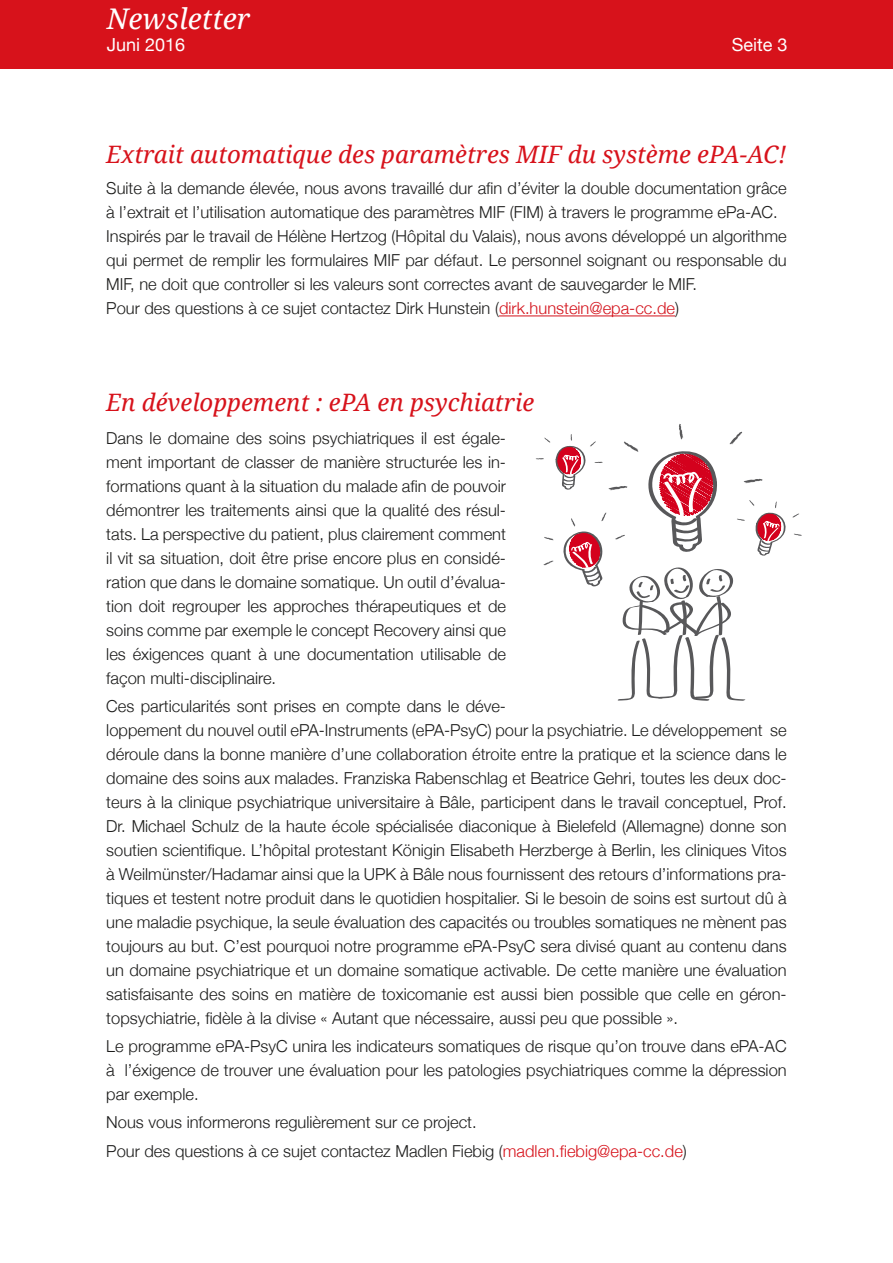
<style>
.page{position:relative;width:893px;height:1263px;background:#fff}
.page>*{position:absolute;margin:0;border:0;box-sizing:border-box;transform-origin:0 0}
.t1{font:italic 28.5px "Droid Serif";color:#fff}
.Überschrift{font:italic 24px "Droid Serif";color:#d7121b}
.t2{font:18px "Helvetica Neue";color:#fff}
.Standardtext{font:300 16.5px/24px "Helvetica Neue";color:#1c1c1b;text-align:justify}
.s1{color:#d4131c}
.s2{color:#d7121b}
</style>
<div class="page">
<svg style="left:648px;top:451px;width:69px;height:101px"></svg>
<svg style="left:744px;top:479px;width:18px;height:5px"></svg>
<svg style="left:679px;top:424px;width:4px;height:16px"></svg>
<svg style="left:729px;top:432px;width:13px;height:13px"></svg>
<svg style="left:617px;top:567px;width:129px;height:134px"></svg>
<svg style="left:543px;top:561px;width:10px;height:5px"></svg>
<svg style="left:615px;top:535px;width:10px;height:5px"></svg>
<svg style="left:544px;top:537px;width:10px;height:4px"></svg>
<svg style="left:563px;top:512px;width:43px;height:75px"></svg>
<svg style="left:737px;top:500px;width:65px;height:56px"></svg>
<svg style="left:536px;top:434px;width:103px;height:57px"></svg>
<div style="left:0;top:0;width:893px;height:69px;background:#d7121b"></div>
<hr style="left:499px;top:315px;width:176px;height:1px;background:#d4131c">
<p class="t1" style="left:107px;top:3px;width:145px">Newsletter</p>
<p class="t2" style="left:107px;top:31px;width:80px">Juni 2016</p>
<p class="t2" style="left:732px;top:31px;width:57px">Seite 3</p>
<p class="Überschrift" style="left:106px;top:141px;width:682px">Extrait automatique des paramètres MIF du système ePA-AC!</p>
<p class="Standardtext" style="left:106px;top:175px;width:682px">Suite à la demande élevée, nous avons travaillé dur afin d’éviter la double documentation grâce à l’extrait et l’utilisation automatique des paramètres MIF (FIM) à travers le programme ePa-AC.</p>
<p class="Standardtext" style="left:106px;top:223px;width:682px">Inspirés par le travail de Hélène Hertzog (Hôpital du Valais), nous avons développé un algorithme qui permet de remplir les formulaires MIF par défaut. Le personnel soignant ou responsable du MIF, ne doit que controller si les valeurs sont correctes avant de sauvegarder le MIF.</p>
<p class="Standardtext" style="left:106px;top:295px;width:574px">Pour des questions à ce sujet contactez Dirk Hunstein (<span class="s1">dirk.hunstein@epa-cc.de</span>)</p>
<p class="Überschrift" style="left:106px;top:389px;width:429px">En développement : ePA en psychiatrie</p>
<p class="Standardtext" style="left:106px;top:425px;width:401px">Dans le domaine des soins psychiatriques il est égale&shy;ment important de classer de manière structurée les in&shy;formations quant à la situation du malade afin de pouvoir démontrer les traitements ainsi que la qualité des résul&shy;tats. La perspective du patient, plus clairement comment il vit sa situation, doit être prise encore plus en considé&shy;ration que dans le domaine somatique. Un outil d’évalua&shy;tion doit regrouper les approches thérapeutiques et de soins comme par exemple le concept Recovery ainsi que les éxigences quant à une documentation utilisable de façon multi-disciplinaire.</p>
<p class="Standardtext" style="left:106px;top:693px;width:682px;text-align:left">Ces particularités sont prises en compte dans le déve-<br>loppement du nouvel outil ePA-Instruments (ePA-PsyC) pour la psychiatrie. Le développement se déroule dans la bonne manière d’une collaboration étroite entre la pratique et la science dans le domaine des soins aux malades. Franziska Rabenschlag et Beatrice Gehri, toutes les deux doc&shy;teurs à la clinique psychiatrique universitaire à Bâle, participent dans le travail conceptuel, Prof.<br>Dr. Michael Schulz de la haute école spécialisée diaconique à Bielefeld (Allemagne) donne son soutien scientifique. L’hôpital protestant Königin Elisabeth Herzberge à Berlin, les cliniques Vitos à Weilmünster/Hadamar ainsi que la UPK à Bâle nous fournissent des retours d’informations pra&shy;tiques et testent notre produit dans le quotidien hospitalier. Si le besoin de soins est surtout dû à une maladie psychique, la seule évaluation des capacités ou troubles somatiques ne mènent pas toujours au but. C’est pourquoi notre programme ePA-PsyC sera divisé quant au contenu dans un domaine psychiatrique et un domaine somatique activable. De cette manière une évaluation satisfaisante des soins en matière de toxicomanie est aussi bien possible que celle en géron&shy;topsychiatrie, fidèle à la divise « Autant que nécessaire, aussi peu que possible ».</p>
<p class="Standardtext" style="left:106px;top:1033px;width:682px">Le programme ePA-PsyC unira les indicateurs somatiques de risque qu’on trouve dans ePA-AC à l’éxigence de trouver une évaluation pour les patologies psychiatriques comme la dépression par exemple.</p>
<p class="Standardtext" style="left:106px;top:1109px;width:372px">Nous vous informerons regulièrement sur ce project.</p>
<p class="Standardtext" style="left:106px;top:1138px;width:582px">Pour des questions à ce sujet contactez Madlen Fiebig (<span class="s2">madlen.fiebig@epa-cc.de</span>)</p>
</div>
